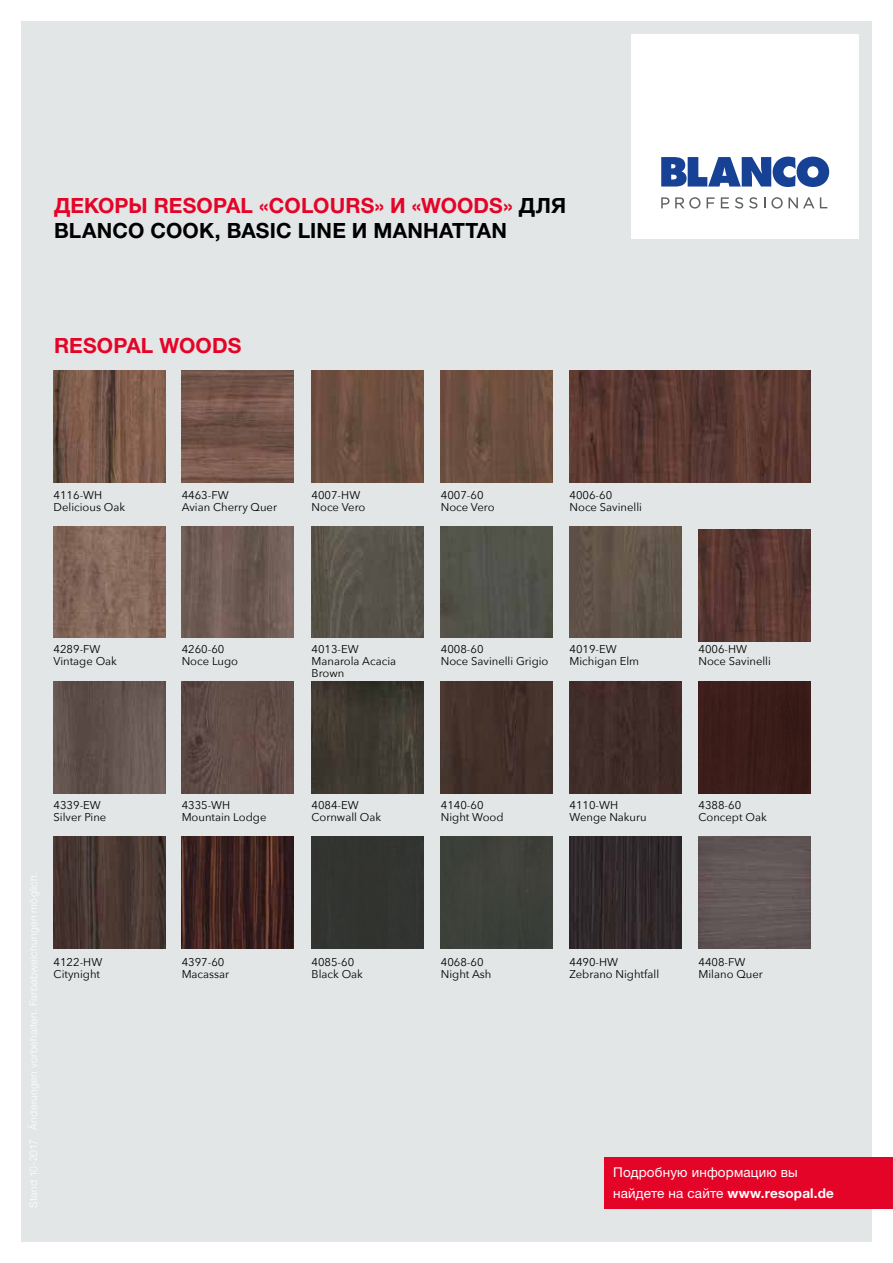
<style>
.page{position:relative;width:893px;height:1263px;background:#fff}
.page>*{position:absolute;margin:0;border:0;box-sizing:border-box;transform-origin:0 0}
.t1{font:700 21px/25.5px "Helvetica Neue LTW1 G";letter-spacing:.005em;color:#000}
.t2{font:700 21px "Helvetica Neue LTW1 G";letter-spacing:.005em;color:#e40428}
.t3{font:13.5px/21px "Helvetica Neue LTW1 G";letter-spacing:.01em;color:#fff}
.t4{font:11.25px/12px "Avenir Next";color:#000}
.s1{color:#e40428}
.s2{font-weight:700}
</style>
<div class="page">
<div style="left:21px;top:21px;width:851px;height:1220px;background:#e2e6e6"></div>
<div style="left:631px;top:34px;width:228px;height:204px;background:#fff"></div>
<svg style="left:661px;top:157px;width:168px;height:30px"></svg>
<svg style="left:661px;top:197px;width:8px;height:11px"></svg>
<svg style="left:675px;top:197px;width:25px;height:12px"></svg>
<svg style="left:707px;top:197px;width:8px;height:11px"></svg>
<svg style="left:721px;top:197px;width:8px;height:11px"></svg>
<svg style="left:735px;top:197px;width:8px;height:12px"></svg>
<svg style="left:749px;top:197px;width:8px;height:12px"></svg>
<svg style="left:771px;top:197px;width:43px;height:12px"></svg>
<svg style="left:820px;top:197px;width:7px;height:11px"></svg>
<img style="left:54px;top:681px;width:112px;height:112px">
<img style="left:182px;top:681px;width:112px;height:112px">
<img style="left:312px;top:681px;width:111px;height:112px">
<div style="left:441px;top:681px;width:112px;height:112px;background:#44312a"></div>
<div style="left:569px;top:681px;width:112px;height:112px;background:#3f2c28"></div>
<div style="left:698px;top:681px;width:112px;height:112px;background:#3a1c18"></div>
<img style="left:54px;top:836px;width:112px;height:112px">
<img style="left:182px;top:836px;width:112px;height:112px">
<div style="left:312px;top:836px;width:111px;height:112px;background:#323430"></div>
<div style="left:441px;top:836px;width:112px;height:112px;background:#3d4039"></div>
<img style="left:569px;top:836px;width:112px;height:112px">
<div style="left:698px;top:836px;width:112px;height:112px;background:#615756"></div>
<img style="left:54px;top:371px;width:112px;height:112px">
<img style="left:182px;top:371px;width:112px;height:112px">
<img style="left:312px;top:371px;width:111px;height:112px">
<img style="left:441px;top:371px;width:112px;height:112px">
<img style="left:569px;top:371px;width:241px;height:112px">
<img style="left:54px;top:526px;width:112px;height:112px">
<img style="left:182px;top:526px;width:112px;height:112px">
<img style="left:312px;top:526px;width:111px;height:112px">
<img style="left:698px;top:530px;width:112px;height:112px">
<div style="left:441px;top:526px;width:112px;height:112px;background:#51534a"></div>
<img style="left:569px;top:526px;width:112px;height:112px">
<div style="left:605px;top:1157px;width:288px;height:51px;background:#e40428"></div>
<h1 class="t1" style="left:54px;top:192px;width:514px"><span class="s1">ДЕКОРЫ RESOPAL «COLOURS» И «WOODS»</span> ДЛЯ<br>BLANCO COOK, BASIC LINE И MANHATTAN</h1>
<h1 class="t2" style="left:54px;top:332px;width:189px">RESOPAL WOODS</h1>
<p class="t4" style="left:54px;top:488px;width:73px">4116-WH<br>Delicious Oak</p>
<p class="t4" style="left:182px;top:488px;width:97px">4463-FW<br>Avian Cherry Quer</p>
<p class="t4" style="left:312px;top:488px;width:55px">4007-HW<br>Noce Vero</p>
<p class="t4" style="left:441px;top:488px;width:55px">4007-60<br>Noce Vero</p>
<p class="t4" style="left:569px;top:488px;width:74px">4006-60<br>Noce Savinelli</p>
<p class="t4" style="left:54px;top:643px;width:65px">4289-FW<br>Vintage Oak</p>
<p class="t4" style="left:182px;top:643px;width:58px">4260-60<br>Noce Lugo</p>
<p class="t4" style="left:312px;top:643px;width:86px">4013-EW<br>Manarola Acacia<br>Brown</p>
<p class="t4" style="left:698px;top:643px;width:74px">4006-HW<br>Noce Savinelli</p>
<p class="t4" style="left:441px;top:643px;width:109px">4008-60<br>Noce Savinelli Grigio</p>
<p class="t4" style="left:569px;top:643px;width:71px">4019-EW<br>Michigan Elm</p>
<p class="t4" style="left:54px;top:798px;width:54px">4339-EW<br>Silver Pine</p>
<p class="t4" style="left:182px;top:798px;width:86px">4335-WH<br>Mountain Lodge</p>
<p class="t4" style="left:312px;top:798px;width:71px">4084-EW<br>Cornwall Oak</p>
<p class="t4" style="left:441px;top:798px;width:64px">4140-60<br>Night Wood</p>
<p class="t4" style="left:569px;top:798px;width:79px">4110-WH<br>Wenge Nakuru</p>
<p class="t4" style="left:698px;top:798px;width:70px">4388-60<br>Concept Oak</p>
<p class="t4" style="left:54px;top:955px;width:50px">4122-HW<br>Citynight</p>
<p class="t4" style="left:182px;top:955px;width:49px">4397-60<br>Macassar</p>
<p class="t4" style="left:312px;top:955px;width:53px">4085-60<br>Black Oak</p>
<p class="t4" style="left:441px;top:955px;width:52px">4068-60<br>Night Ash</p>
<p class="t4" style="left:569px;top:955px;width:91px">4490-HW<br>Zebrano Nightfall</p>
<p class="t4" style="left:698px;top:955px;width:66px">4408-FW<br>Milano Quer</p>
<p class="t3" style="left:613px;top:1162px;width:222px">Подробную информацию вы найдете на сайте <span class="s2">www.resopal.de</span></p>
</div>
